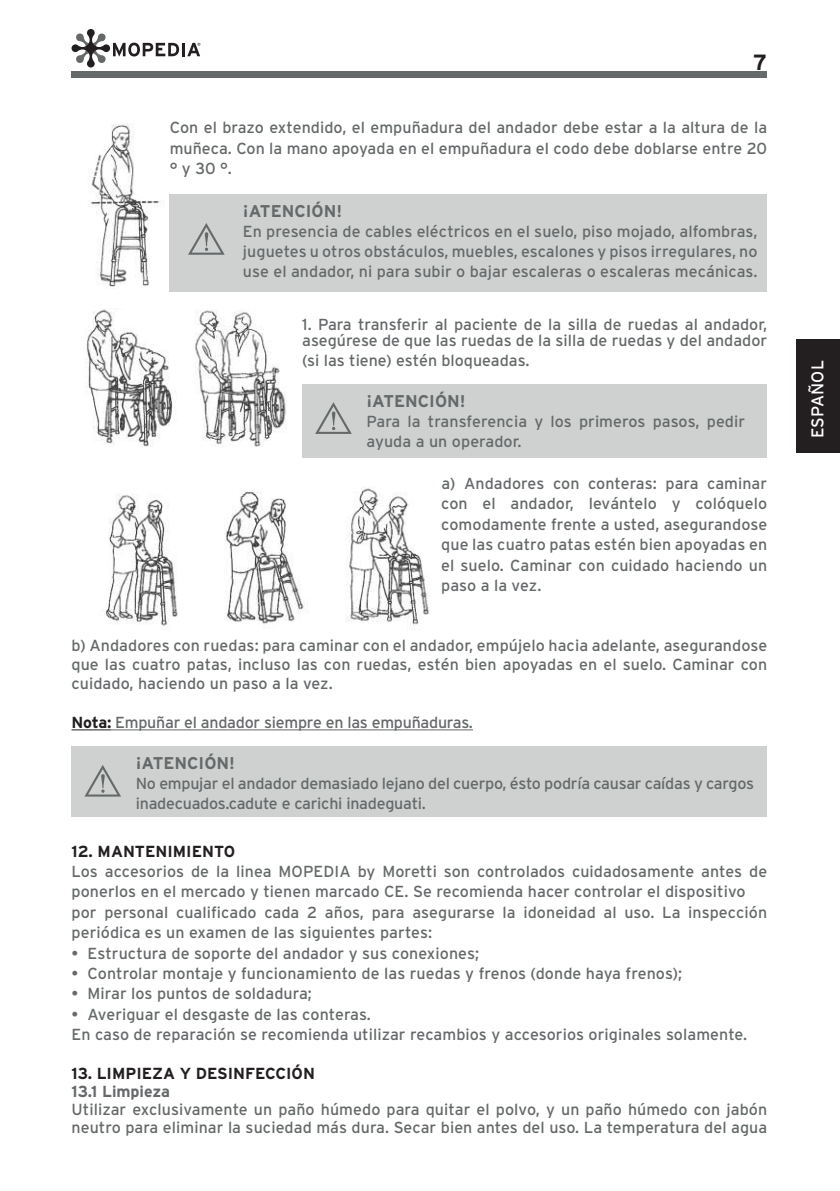
<style>
.page{position:relative;width:840px;height:1191px;background:#fff}
.page>*{position:absolute;margin:0;border:0;box-sizing:border-box;transform-origin:0 0}
.t1{font:700 22px "Interstate";color:#231f20}
.t2{font:700 17px "Interstate";color:#65696a}
.t3{font:17px "Interstate";letter-spacing:.005em;color:#fff}
.t4{font:16px/20.4px "Interstate";letter-spacing:.005em;color:#65696a}
.t5{font:16px/20px "Interstate";letter-spacing:-.015em;color:#65696a}
.t6{font:700 16px "Interstate";color:#231f20}
.t7{font:700 16px "Interstate";color:#65696a}
.s1{font-weight:700;color:#231f20}
</style>
<div class="page">
<div style="left:71px;top:71px;width:696px;height:7px;background:#65696a"></div>
<svg style="left:71px;top:29px;width:129px;height:39px"></svg>
<div style="left:795px;top:340px;width:44px;height:113px;background:#231f20"></div>
<hr style="left:71px;top:729px;width:40px;height:1px;background:#231f20">
<hr style="left:111px;top:729px;width:362px;height:1px;background:#65696a">
<img style="left:88px;top:124px;width:82px;height:164px">
<div style="left:170px;top:194px;width:597px;height:97px;background:#cfd1d0"></div>
<svg style="left:188px;top:223px;width:36px;height:32px"></svg>
<img style="left:85px;top:309px;width:91px;height:138px">
<img style="left:195px;top:310px;width:92px;height:137px">
<div style="left:302px;top:384px;width:465px;height:73px;background:#cfd1d0"></div>
<svg style="left:315px;top:402px;width:36px;height:32px"></svg>
<img style="left:102px;top:490px;width:203px;height:138px">
<img style="left:348px;top:487px;width:81px;height:143px">
<div style="left:71px;top:746px;width:696px;height:71px;background:#cfd1d0"></div>
<svg style="left:85px;top:765px;width:36px;height:31px"></svg>
<h1 class="t1" style="left:753px;top:50px;width:15px">7</h1>
<p class="t4" style="left:170px;top:117px;width:598px;text-align:justify">Con el brazo extendido, el empuñadura del andador debe estar a la altura de la muñeca. Con la mano apoyada en el empuñadura el codo debe doblarse entre 20 ° y 30 °.</p>
<p class="t2" style="left:243px;top:201px;width:101px">¡ATENCIÓN!</p>
<p class="t4" style="left:243px;top:221px;width:516px;text-align:justify">En presencia de cables eléctricos en el suelo, piso mojado, alfombras, juguetes u otros obstáculos, muebles, escalones y pisos irregulares, no use el andador, ni para subir o bajar escaleras o escaleras mecánicas.</p>
<p class="t4" style="left:302px;top:316px;width:466px;line-height:16.4px">1. Para transferir al paciente de la silla de ruedas al andador, asegúrese de que las ruedas de la silla de ruedas y del andador</p>
<p class="t4" style="left:302px;top:350px;width:229px">(si las tiene) estén bloqueadas.</p>
<p class="t2" style="left:366px;top:391px;width:101px">¡ATENCIÓN!</p>
<p class="t4" style="left:366px;top:411px;width:380px">Para la transferencia y los primeros pasos, pedir ayuda a un operador.</p>
<p class="t4" style="left:441px;top:473px;width:327px;text-align:justify">a) Andadores con conteras: para caminar con el andador, levántelo y colóquelo comodamente frente a usted, asegurandose que las cuatro patas estén bien apoyadas en el suelo. Caminar con cuidado haciendo un paso a la vez.</p>
<p class="t4" style="left:71px;top:635px;width:697px;line-height:19.2px;text-align:justify">b) Andadores con ruedas: para caminar con el andador, empújelo hacia adelante, asegurandose que las cuatro patas, incluso las con ruedas, estén bien apoyadas en el suelo. Caminar con cuidado, haciendo un paso a la vez.</p>
<p class="t5" style="left:71px;top:712px;width:403px"><span class="s1">Nota:</span> Empuñar el andador siempre en las empuñaduras.</p>
<p class="t2" style="left:136px;top:753px;width:101px">¡ATENCIÓN!</p>
<p class="t5" style="left:136px;top:773px;width:619px">No empujar el andador demasiado lejano del cuerpo, ésto podría causar caídas y cargos inadecuados.cadute e carichi inadeguati.</p>
<p class="t6" style="left:71px;top:842px;width:165px">12. MANTENIMIENTO</p>
<p class="t4" style="left:71px;top:861px;width:697px">Los accesorios de la linea MOPEDIA by Moretti son controlados cuidadosamente antes de ponerlos en el mercado y tienen marcado CE. Se recomienda hacer controlar el dispositivo por personal cualificado cada 2 años, para asegurarse la idoneidad al uso. La inspección periódica es un examen de las siguientes partes:</p>
<p class="t4" style="left:71px;top:942px;width:409px">• Estructura de soporte del andador y sus conexiones;</p>
<p class="t4" style="left:71px;top:963px;width:612px">• Controlar montaje y funcionamiento de las ruedas y frenos (donde haya frenos);</p>
<p class="t4" style="left:71px;top:983px;width:242px">• Mirar los puntos de soldadura;</p>
<p class="t4" style="left:71px;top:1004px;width:677px">• Averiguar el desgaste de las conteras.<br>En caso de reparación se recomienda utilizar recambios y accesorios originales solamente.</p>
<p class="t6" style="left:71px;top:1064px;width:245px">13. LIMPIEZA Y DESINFECCIÓN</p>
<p class="t7" style="left:71px;top:1082px;width:100px">13.1 Limpieza</p>
<p class="t4" style="left:71px;top:1100px;width:697px;line-height:18px">Utilizar exclusivamente un paño húmedo para quitar el polvo, y un paño húmedo con jabón neutro para eliminar la suciedad más dura. Secar bien antes del uso. La temperatura del agua</p>
<p class="t3" style="left:807px;top:438px;width:79px;rotate:-90deg">ESPAÑOL</p>
</div>
